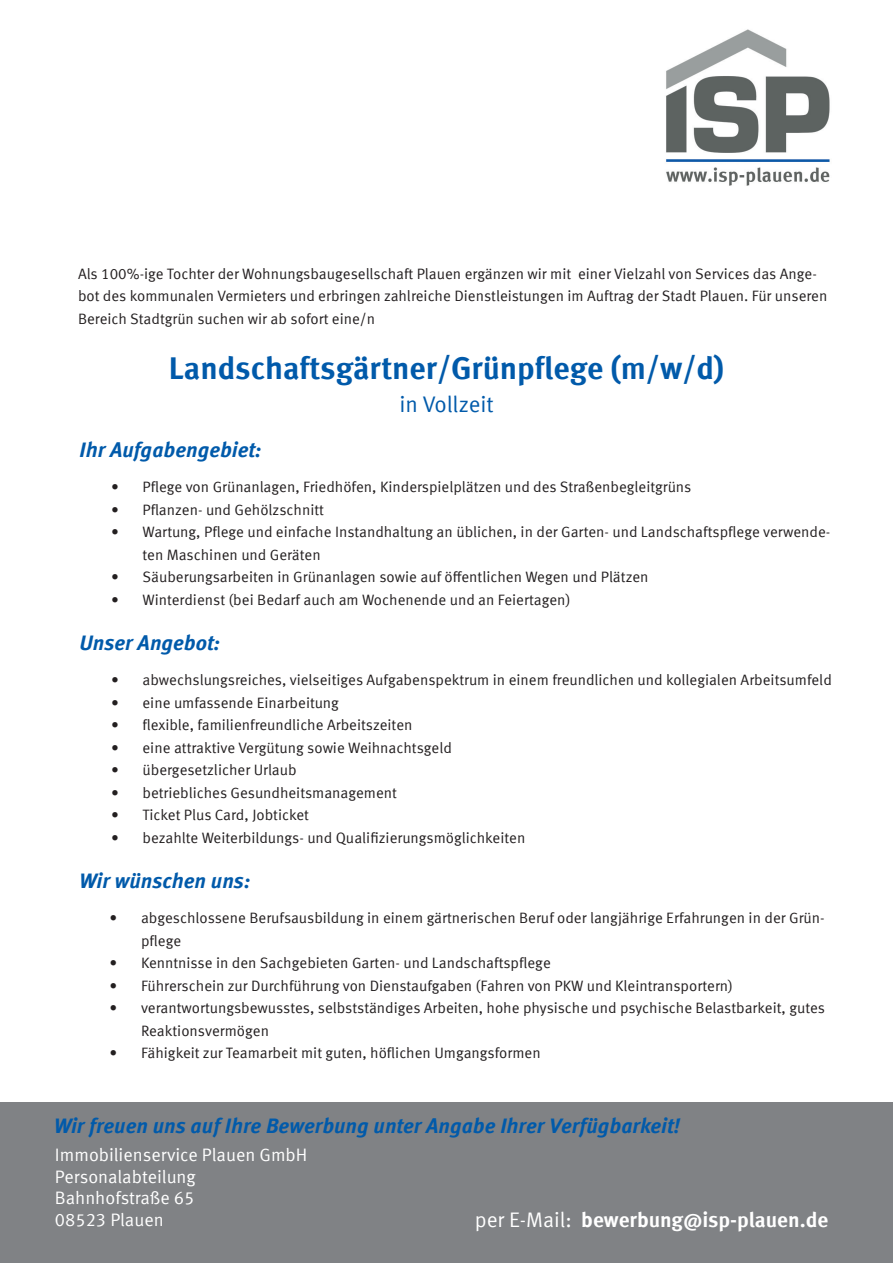
<style>
.page{position:relative;width:893px;height:1263px;background:#fff}
.page>*{position:absolute;margin:0;border:0;box-sizing:border-box;transform-origin:0 0}
.t1{font:700 31.5px "Meta Offc";color:#015aaa}
.t2{font:22.5px "Meta Offc Norm";color:#015aaa}
.t3{font:italic 700 21px "Meta Offc";color:#015aaa}
.t4{font:700 21px "Meta Offc";color:#fff}
.t5{font:18px/21.6px "Meta Offc Norm";color:#fff}
.t6{font:15px/22.5px "Meta Offc Norm";color:#231f20}
.s1{font-family:"Meta Offc Norm";font-weight:400}
</style>
<div class="page">
<img style="left:666px;top:29px;width:164px;height:157px">
<div style="left:0;top:1102px;width:893px;height:161px;background:#808285"></div>
<p class="t6" style="left:78px;top:263px;width:751px">Als 100%-ige Tochter der Wohnungsbaugesellschaft Plauen ergänzen wir mit einer Vielzahl von Services das Ange&shy;bot des kommunalen Vermieters und erbringen zahlreiche Dienstleistungen im Auftrag der Stadt Plauen. Für unseren<br>Bereich Stadtgrün suchen wir ab sofort eine/n</p>
<h1 class="t1" style="left:169px;top:349px;width:557px">Landschaftsgärtner/Grünpflege (m/w/d)</h1>
<h2 class="t2" style="left:399px;top:391px;width:96px">in Vollzeit</h2>
<h3 class="t3" style="left:80px;top:437px;width:183px">Ihr Aufgabengebiet:</h3>
<p class="t6" style="left:111px;top:476px;width:582px">• Pflege von Grünanlagen, Friedhöfen, Kinderspielplätzen und des Straßenbegleitgrüns</p>
<p class="t6" style="left:111px;top:499px;width:215px">• Pflanzen- und Gehölzschnitt</p>
<p class="t6" style="left:142px;top:521px;width:689px;text-indent:-32px">• Wartung, Pflege und einfache Instandhaltung an üblichen, in der Garten- und Landschaftspflege verwende&shy;ten Maschinen und Geräten</p>
<p class="t6" style="left:111px;top:566px;width:539px">• Säuberungsarbeiten in Grünanlagen sowie auf öffentlichen Wegen und Plätzen</p>
<p class="t6" style="left:111px;top:589px;width:461px">• Winterdienst (bei Bedarf auch am Wochenende und an Feiertagen)</p>
<h3 class="t3" style="left:80px;top:630px;width:142px">Unser Angebot:</h3>
<p class="t6" style="left:111px;top:669px;width:722px">• abwechslungsreiches, vielseitiges Aufgabenspektrum in einem freundlichen und kollegialen Arbeitsumfeld</p>
<p class="t6" style="left:111px;top:692px;width:229px">• eine umfassende Einarbeitung</p>
<p class="t6" style="left:111px;top:714px;width:303px">• flexible, familienfreundliche Arbeitszeiten</p>
<p class="t6" style="left:111px;top:737px;width:343px">• eine attraktive Vergütung sowie Weihnachtsgeld</p>
<p class="t6" style="left:111px;top:759px;width:187px">• übergesetzlicher Urlaub</p>
<p class="t6" style="left:111px;top:782px;width:288px">• betriebliches Gesundheitsmanagement</p>
<p class="t6" style="left:111px;top:804px;width:200px">• Ticket Plus Card, Jobticket</p>
<p class="t6" style="left:111px;top:827px;width:416px">• bezahlte Weiterbildungs- und Qualifizierungsmöglichkeiten</p>
<h3 class="t3" style="left:80px;top:868px;width:172px">Wir wünschen uns:</h3>
<p class="t6" style="left:141px;top:907px;width:685px;text-indent:-32px">• abgeschlossene Berufsausbildung in einem gärtnerischen Beruf oder langjährige Erfahrungen in der Grün&shy;pflege</p>
<p class="t6" style="left:110px;top:952px;width:443px">• Kenntnisse in den Sachgebieten Garten- und Landschaftspflege</p>
<p class="t6" style="left:110px;top:974px;width:625px">• Führerschein zur Durchführung von Dienstaufgaben (Fahren von PKW und Kleintransportern)</p>
<p class="t6" style="left:141px;top:997px;width:686px;text-indent:-32px">• verantwortungsbewusstes, selbstständiges Arbeiten, hohe physische und psychische Belastbarkeit, gutes<br>Reaktionsvermögen</p>
<p class="t6" style="left:110px;top:1042px;width:433px">• Fähigkeit zur Teamarbeit mit guten, höflichen Umgangsformen</p>
<h3 class="t3" style="left:54px;top:1113px;width:628px">Wir freuen uns auf Ihre Bewerbung unter Angabe Ihrer Verfügbarkeit!</h3>
<p class="t5" style="left:55px;top:1144px;width:254px">Immobilienservice Plauen GmbH<br>Personalabteilung<br>Bahnhofstraße 65<br>08523 Plauen</p>
<h3 class="t4" style="left:475px;top:1207px;width:355px"><span class="s1">per E-Mail:</span> bewerbung@isp-plauen.de</h3>
</div>
